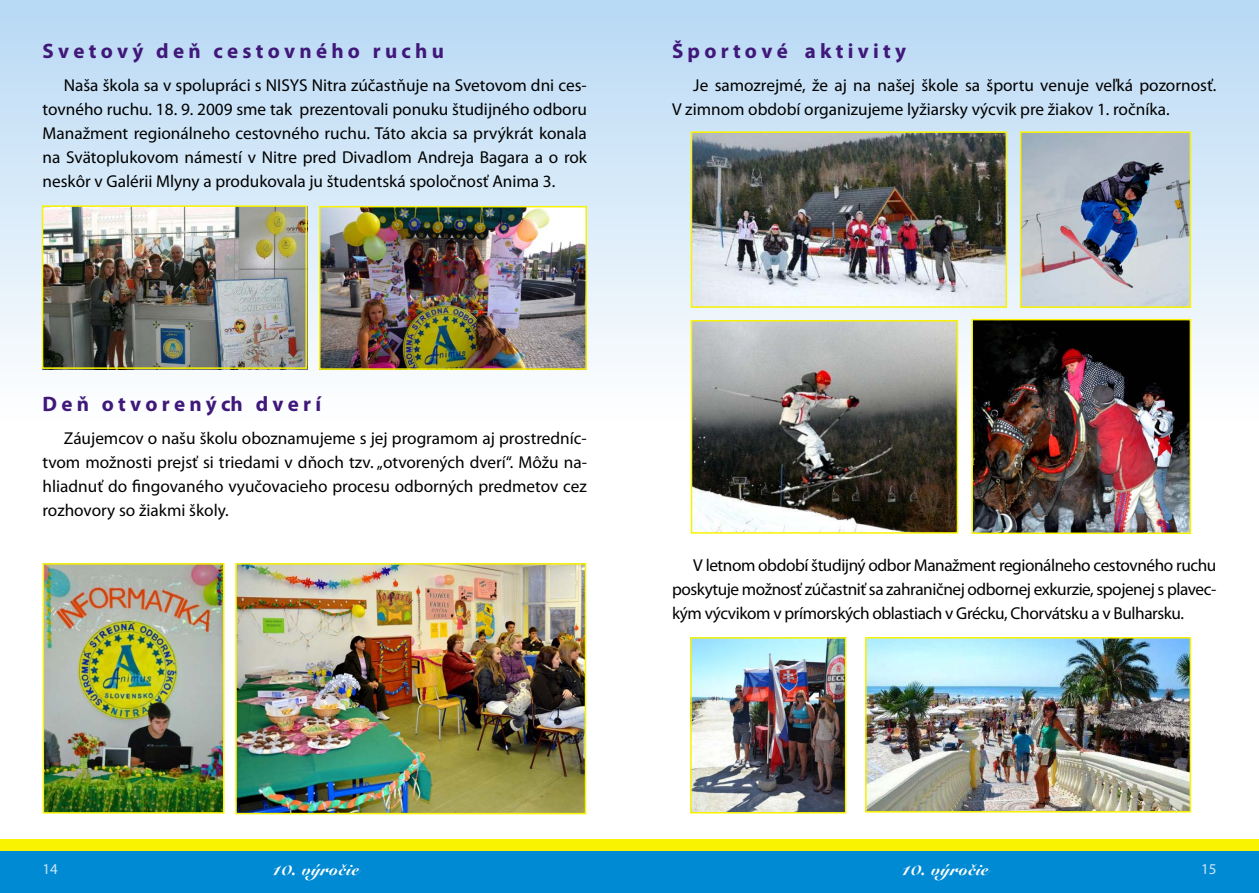
<style>
.page{position:relative;width:1259px;height:893px;background:#fff}
.page>*{position:absolute;margin:0;border:0;box-sizing:border-box;transform-origin:0 0}
.t1{font:700 21px "Myriad Pro";color:#40187a}
.t2{font:18px "Snell Blk AT";color:#fff}
.t3{font:17.25px/24px "Myriad Pro";color:#000;text-align:justify}
.t4{font:15px "Myriad Pro";color:#cfe5f8}
</style>
<div class="page">
<div style="left:0;top:839px;width:629px;height:54px;background:#f9f200"></div>
<div style="left:0;top:851px;width:629px;height:42px;background:#008ad3"></div>
<div style="left:0;top:0;width:629px;height:434px;background:linear-gradient(to bottom,#b7d9f4,#fff)"></div>
<div style="left:629px;top:839px;width:630px;height:54px;background:#f9f200"></div>
<div style="left:629px;top:851px;width:630px;height:42px;background:#008ad3"></div>
<div style="left:629px;top:0;width:630px;height:434px;background:linear-gradient(to bottom,#b7d9f4,#fffffe)"></div>
<img style="left:45px;top:208px;width:259px;height:158px">
<div style="left:42px;top:205px;width:265px;height:164px;border:2px solid #f9f200"></div>
<img style="left:322px;top:209px;width:262px;height:158px">
<div style="left:319px;top:206px;width:268px;height:164px;border:2px solid #f9f200"></div>
<img style="left:46px;top:566px;width:175px;height:245px">
<div style="left:43px;top:563px;width:181px;height:251px;border:2px solid #f9f200"></div>
<img style="left:238px;top:566px;width:345px;height:245px">
<div style="left:235px;top:563px;width:351px;height:251px;border:2px solid #f9f200"></div>
<img style="left:694px;top:134px;width:310px;height:171px">
<div style="left:691px;top:131px;width:316px;height:177px;border:2px solid #f9f200"></div>
<img style="left:1023px;top:134px;width:165px;height:171px">
<div style="left:1020px;top:131px;width:171px;height:177px;border:2px solid #f9f200"></div>
<img style="left:694px;top:323px;width:261px;height:208px">
<div style="left:691px;top:320px;width:267px;height:214px;border:2px solid #f9f200"></div>
<img style="left:974px;top:322px;width:214px;height:209px">
<div style="left:971px;top:319px;width:220px;height:215px;border:2px solid #f9f200"></div>
<img style="left:693px;top:640px;width:150px;height:170px">
<div style="left:690px;top:637px;width:156px;height:176px;border:2px solid #f9f200"></div>
<img style="left:868px;top:640px;width:320px;height:169px">
<div style="left:865px;top:637px;width:326px;height:175px;border:2px solid #f9f200"></div>
<p class="t1" style="left:43px;top:38px;width:403px">S v e t o v ý d e ň c e s t o v n é h o r u c h u</p>
<p class="t3" style="left:43px;top:73px;width:546px;text-indent:21px">Naša škola sa v spolupráci s NISYS Nitra zúčastňuje na Svetovom dni ces&shy;tovného ruchu. 18. 9. 2009 sme tak prezentovali ponuku študijného odboru Manažment regionálneho cestovného ruchu. Táto akcia sa prvýkrát konala na Svätoplukovom námestí v Nitre pred Divadlom Andreja Bagara a o rok neskôr v Galérii Mlyny a produkovala ju študentská spoločnosť Anima 3.</p>
<p class="t1" style="left:43px;top:391px;width:280px">D e ň o t v o r e n ý ch d v e r í</p>
<p class="t3" style="left:43px;top:426px;width:546px;text-indent:21px">Záujemcov o našu školu oboznamujeme s jej programom aj prostredníc&shy;tvom možnosti prejsť si triedami v dňoch tzv. „otvorených dverí“. Môžu na&shy;hliadnuť do fingovaného vyučovacieho procesu odborných predmetov cez rozhovory so žiakmi školy.</p>
<p class="t1" style="left:672px;top:38px;width:235px">Š p o r t o v é a k t i v i t y</p>
<p class="t3" style="left:672px;top:73px;width:546px;text-indent:21px">Je samozrejmé, že aj na našej škole sa športu venuje veľká pozornosť.<br>V zimnom období organizujeme lyžiarsky výcvik pre žiakov 1. ročníka.</p>
<p class="t3" style="left:672px;top:553px;width:546px;text-indent:21px">V letnom období študijný odbor Manažment regionálneho cestovného ruchu poskytuje možnosť zúčastniť sa zahraničnej odbornej exkurzie, spojenej s plavec&shy;kým výcvikom v prímorských oblastiach v Grécku, Chorvátsku a v Bulharsku.</p>
<p class="t4" style="left:43px;top:860px;width:17px">14</p>
<p class="t2" style="left:270px;top:859px;width:90px">10. výročie</p>
<p class="t2" style="left:900px;top:859px;width:90px">10. výročie</p>
<p class="t4" style="left:1201px;top:860px;width:17px">15</p>
</div>
